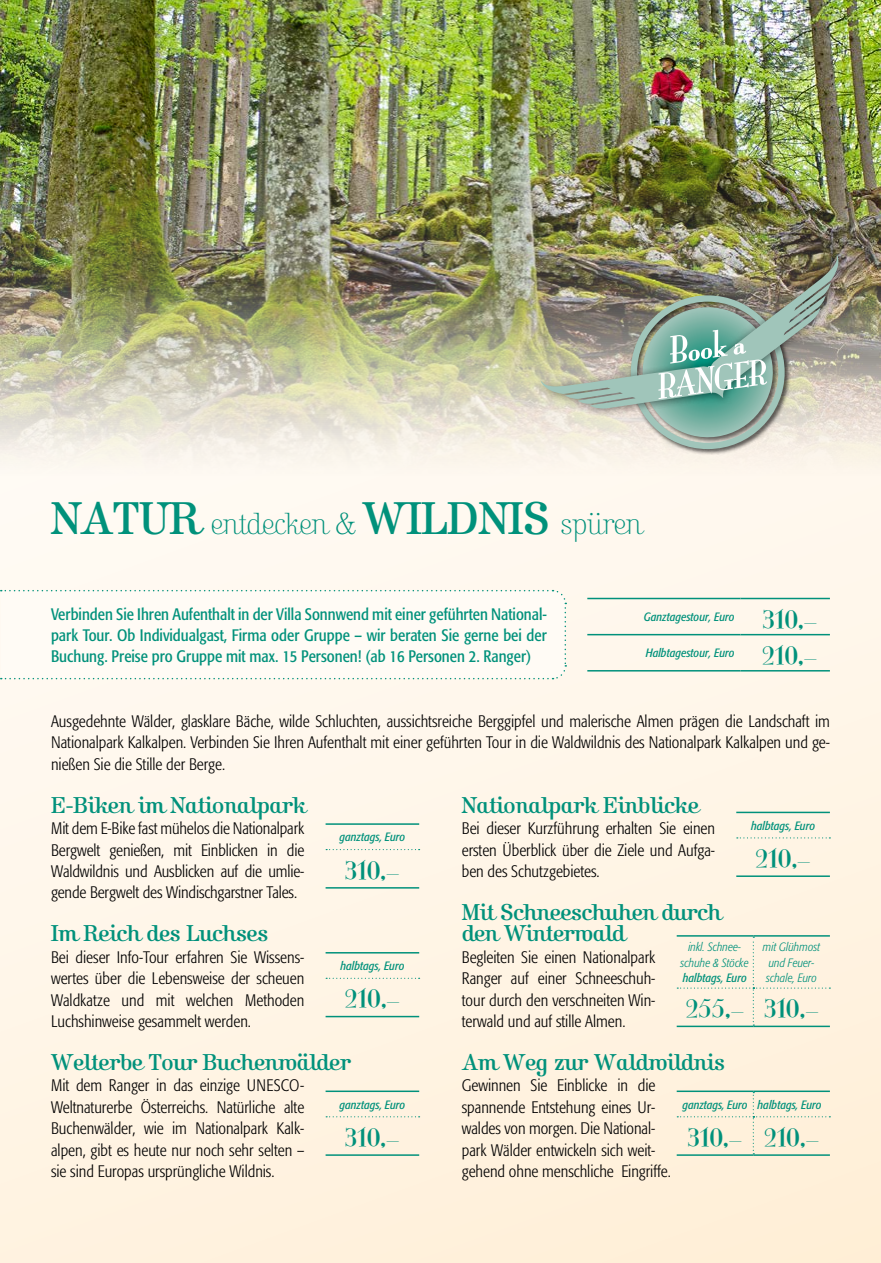
<style>
.page{position:relative;width:881px;height:1263px;background:#fff}
.page>*{position:absolute;margin:0;border:0;box-sizing:border-box;transform-origin:0 0}
.t1{font:30px "Mona Lisa Solid ITCTT";color:#00917b}
.t2{font:300 30px "Kursivschrift BQ";letter-spacing:-.01em;color:#00917b}
.t3{font:22.5px/21.5px "Kursivschrift BQ";letter-spacing:-.02em;color:#00917b}
.t4{font:300 condensed 16.5px/21.5px "Formata BQ";color:#000;text-align:justify}
.t5{font:condensed 16.5px/21.5px "Formata BQ";color:#00917b;text-align:justify}
.t6{font:italic condensed 12px "Formata BQ";color:#00917b}
.t7{font:italic 300 condensed 12px/15.6px "Formata BQ";color:#00917b;text-align:center}
.s1{font-weight:400;font-size:45px}
</style>
<div class="page">
<div style="left:0;top:0;width:880px;height:1263px;background:linear-gradient(to right,#fff6ea,#fff4e3)"></div>
<div style="left:1px;top:590px;width:565px;height:90px;background:#fffbf5"></div>
<img style="left:0;top:0;width:880px;height:480px">
<hr style="left:587px;top:598px;width:153px;height:1px;background:#00917b">
<hr style="left:740px;top:598px;width:89px;height:1px;background:#00917b">
<hr style="left:587px;top:634px;width:153px;height:1px;background:#00917b">
<hr style="left:740px;top:634px;width:89px;height:1px;background:#00917b">
<hr style="left:587px;top:670px;width:153px;height:1px;background:#00917b">
<hr style="left:740px;top:670px;width:89px;height:1px;background:#00917b">
<hr style="left:736px;top:812px;width:93px;height:1px;background:#00917b">
<hr style="left:736px;top:875px;width:93px;height:2px;background:#00917b">
<svg style="left:736px;top:837px;width:94px;height:1px"></svg>
<hr style="left:325px;top:952px;width:94px;height:1px;background:#00917b">
<hr style="left:325px;top:1016px;width:94px;height:1px;background:#00917b">
<svg style="left:326px;top:978px;width:93px;height:1px"></svg>
<hr style="left:325px;top:1090px;width:94px;height:2px;background:#00917b">
<hr style="left:325px;top:1154px;width:94px;height:2px;background:#00917b">
<svg style="left:326px;top:1116px;width:93px;height:1px"></svg>
<hr style="left:325px;top:823px;width:94px;height:2px;background:#00917b">
<hr style="left:325px;top:887px;width:94px;height:2px;background:#00917b">
<svg style="left:326px;top:849px;width:93px;height:1px"></svg>
<hr style="left:676px;top:1090px;width:77px;height:2px;background:#00917b">
<hr style="left:753px;top:1090px;width:76px;height:2px;background:#00917b">
<hr style="left:676px;top:1154px;width:77px;height:2px;background:#00917b">
<hr style="left:753px;top:1154px;width:76px;height:2px;background:#00917b">
<div style="left:677px;top:1092px;width:153px;height:62px;background:#fff1db"></div>
<hr style="left:676px;top:935px;width:77px;height:2px;background:#00917b">
<hr style="left:753px;top:935px;width:76px;height:2px;background:#00917b">
<hr style="left:676px;top:1025px;width:77px;height:2px;background:#00917b">
<hr style="left:753px;top:1025px;width:76px;height:2px;background:#00917b">
<div style="left:677px;top:937px;width:153px;height:88px;background:#fff2e0"></div>
<div style="left:629px;top:294px;width:161px;height:161px;background:#000;opacity:.6"></div>
<div style="left:532px;top:247px;width:315px;height:171px;background:#000;opacity:.5"></div>
<img style="left:540px;top:255px;width:302px;height:154px">
<img style="left:630px;top:295px;width:154px;height:154px">
<h1 class="t2" style="left:51px;top:505px;width:592px"><span class="s1">NATUR</span> entdecken &amp; <span class="s1">WILDNIS</span> spüren</h1>
<p class="t5" style="left:51px;top:603px;width:497px">Verbinden Sie Ihren Aufenthalt in der Villa Sonnwend mit einer geführten National&shy;park Tour. Ob Individualgast, Firma oder Gruppe – wir beraten Sie gerne bei der Buchung. Preise pro Gruppe mit max. 15 Personen! (ab 16 Personen 2. Ranger)</p>
<p class="t6" style="left:643px;top:610px;width:92px">Ganztagestour, Euro</p>
<h1 class="t1" style="left:762px;top:599px;width:56px">310,–</h1>
<p class="t6" style="left:645px;top:646px;width:90px">Halbtagestour, Euro</p>
<h1 class="t1" style="left:761px;top:635px;width:56px">210,–</h1>
<p class="t4" style="left:51px;top:710px;width:780px">Ausgedehnte Wälder, glasklare Bäche, wilde Schluchten, aussichtsreiche Berggipfel und malerische Almen prägen die Landschaft im Nationalpark Kalkalpen. Verbinden Sie Ihren Aufenthalt mit einer geführten Tour in die Waldwildnis des Nationalpark Kalkalpen und ge&shy;nießen Sie die Stille der Berge.</p>
<h2 class="t3" style="left:51px;top:795px;width:256px">E-Biken im Nationalpark</h2>
<p class="t4" style="left:51px;top:817px;width:255px">Mit dem E-Bike fast mühelos die Nationalpark Bergwelt genießen, mit Einblicken in die Waldwildnis und Ausblicken auf die umlie&shy;gende Bergwelt des Windischgarstner Tales.</p>
<h2 class="t3" style="left:51px;top:923px;width:218px">Im Reich des Luchses</h2>
<p class="t4" style="left:51px;top:946px;width:255px">Bei dieser Info-Tour erfahren Sie Wissens&shy;wertes über die Lebensweise der scheuen Waldkatze und mit welchen Methoden Luchshinweise gesammelt werden.</p>
<h2 class="t3" style="left:51px;top:1052px;width:301px">Welterbe Tour Buchenwälder</h2>
<p class="t4" style="left:51px;top:1075px;width:255px">Mit dem Ranger in das einzige UNESCO-Weltnaturerbe Österreichs. Natürliche alte Buchenwälder, wie im Nationalpark Kalk&shy;alpen, gibt es heute nur noch sehr selten – sie sind Europas ursprüngliche Wildnis.</p>
<h2 class="t3" style="left:461px;top:795px;width:239px">Nationalpark Einblicke</h2>
<p class="t4" style="left:461px;top:817px;width:255px">Bei dieser Kurzführung erhalten Sie einen ersten Überblick über die Ziele und Aufga&shy;ben des Schutzgebietes.</p>
<h2 class="t3" style="left:461px;top:902px;width:261px">Mit Schneeschuhen durch den Winterwald</h2>
<p class="t4" style="left:461px;top:946px;width:195px">Begleiten Sie einen Nationalpark Ranger auf einer Schneeschuh&shy;tour durch den verschneiten Win&shy;terwald und auf stille Almen.</p>
<h2 class="t3" style="left:461px;top:1052px;width:264px">Am Weg zur Waldwildnis</h2>
<p class="t4" style="left:461px;top:1075px;width:210px;text-align:left">Gewinnen Sie Einblicke in die spannende Entstehung eines Ur&shy;waldes von morgen. Die National&shy;park Wälder entwickeln sich weit&shy;gehend ohne menschliche Eingriffe.</p>
<p class="t6" style="left:750px;top:818px;width:65px">halbtags, Euro</p>
<h1 class="t1" style="left:755px;top:838px;width:56px">210,–</h1>
<p class="t6" style="left:339px;top:830px;width:67px">ganztags, Euro</p>
<h1 class="t1" style="left:345px;top:850px;width:56px">310,–</h1>
<p class="t7" style="left:680px;top:939px;width:70px">inkl. Schnee&shy;schuhe &amp; Stöcke</p>
<p class="t6" style="left:682px;top:971px;width:65px">halbtags, Euro</p>
<p class="t7" style="left:762px;top:939px;width:59px;text-align:left">mit Glühmost und Feuer&shy;schale, Euro</p>
<h1 class="t1" style="left:685px;top:989px;width:134px">255,– 310,–</h1>
<p class="t6" style="left:340px;top:959px;width:65px">halbtags, Euro</p>
<h1 class="t1" style="left:345px;top:979px;width:56px">210,–</h1>
<p class="t6" style="left:682px;top:1097px;width:140px">ganztags, Euro halbtags, Euro</p>
<h1 class="t1" style="left:687px;top:1117px;width:133px">310,– 210,–</h1>
<p class="t6" style="left:339px;top:1097px;width:67px">ganztags, Euro</p>
<h1 class="t1" style="left:345px;top:1117px;width:56px">310,–</h1>
</div>
